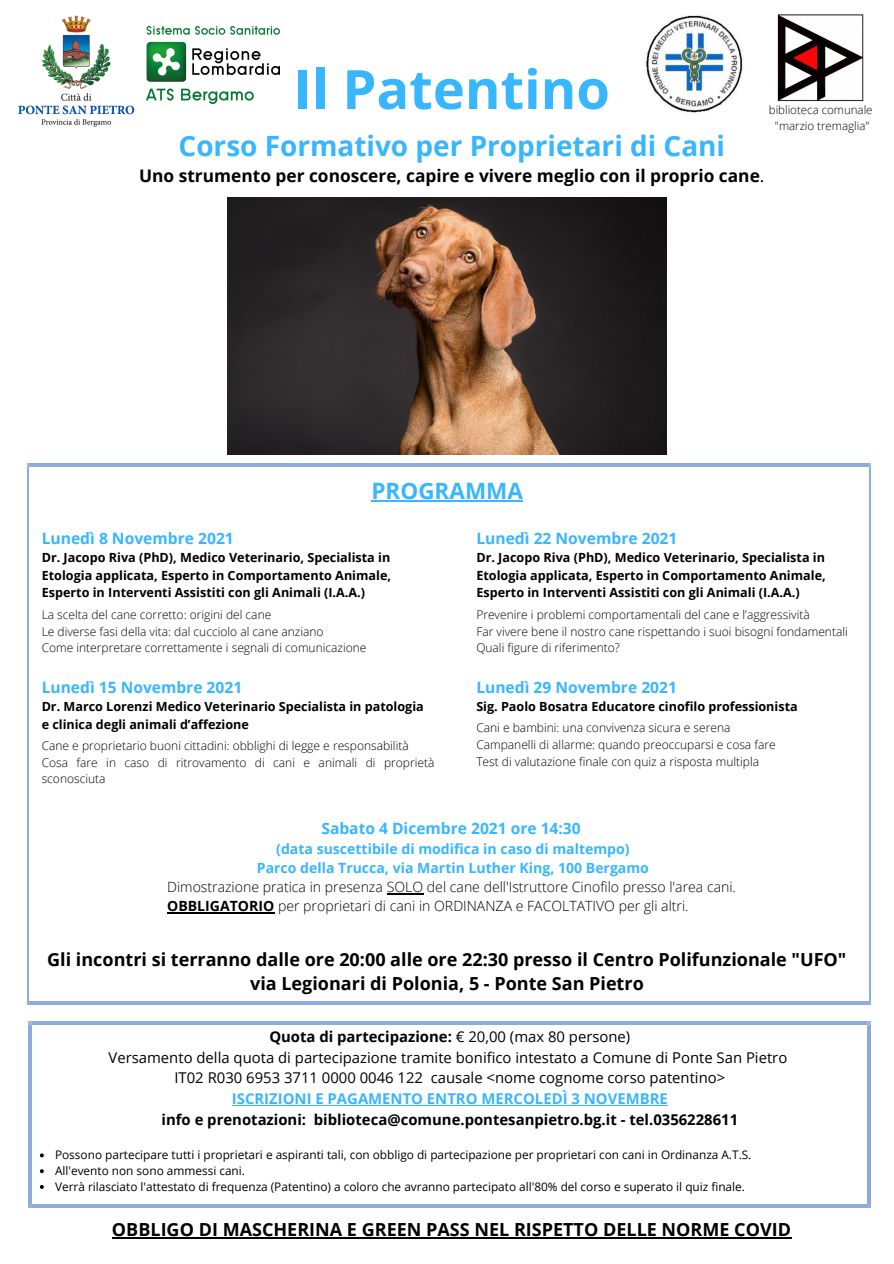
<style>
.page{position:relative;width:894px;height:1264px;background:#fff}
.page>*{position:absolute;margin:0;border:0;box-sizing:border-box;transform-origin:0 0}
.t1{font:700 54.3px "Open Sans";color:#38b6ff}
.t2{font:700 27.9px "Open Sans";color:#38b6ff}
.t3{font:700 22.5px "Open Sans";color:#38b6ff}
.t4{font:700 18px "Open Sans";color:#000}
.t5{font:700 17.25px "Open Sans";color:#000}
.t6{font:700 15.6px "Open Sans";color:#38b6ff}
.t7{font:14.85px "Open Sans";color:#000}
.t8{font:700 14.85px "Open Sans";color:#000}
.t9{font:700 14.85px "Open Sans";color:#38b6ff}
.t10{font:300 14.1px/19.2px "Open Sans";color:#000}
.t11{font:700 14.1px "Open Sans";color:#38b6ff}
.t12{font:700 12.6px/17.4px "Open Sans";color:#000;text-align:justify}
.t13{font:300 12px/16.6px "Open Sans";color:#000}
.t14{font:11.85px "Open Sans";color:#000}
.t15{font:300 11.55px "Open Sans";color:#000}
.s1{font-weight:400}
.s2{font-weight:700}
</style>
<div class="page">
<img style="left:777px;top:14px;width:86px;height:87px">
<img style="left:644px;top:15px;width:99px;height:98px">
<img style="left:28px;top:464px;width:842px;height:540px">
<img style="left:29px;top:1021px;width:841px;height:186px">
<img style="left:18px;top:15px;width:117px;height:112px">
<img style="left:146px;top:27px;width:133px;height:76px">
<img style="left:228px;top:197px;width:438px;height:258px">
<hr style="left:371px;top:500px;width:152px;height:1px;background:#38b6ff">
<svg style="left:40px;top:1153px;width:4px;height:4px"></svg>
<svg style="left:40px;top:1169px;width:4px;height:4px"></svg>
<svg style="left:40px;top:1184px;width:4px;height:4px"></svg>
<hr style="left:232px;top:1105px;width:435px;height:1px;background:#38b6ff">
<hr style="left:112px;top:1236px;width:679px;height:2px;background:#000">
<hr style="left:387px;top:893px;width:36px;height:1px;background:#000">
<hr style="left:167px;top:912px;width:107px;height:1px;background:#000">
<p class="t1" style="left:294px;top:51px;width:317px">Il Patentino</p>
<p class="t2" style="left:178px;top:126px;width:548px">Corso Formativo per Proprietari di Cani</p>
<p class="t5" style="left:139px;top:164px;width:626px">Uno strumento per conoscere, capire e vivere meglio con il proprio cane<span class="s1">.</span></p>
<p class="t15" style="left:768px;top:102px;width:105px">biblioteca comunale</p>
<p class="t15" style="left:774px;top:118px;width:96px">"marzio tremaglia"</p>
<p class="t3" style="left:371px;top:475px;width:153px">PROGRAMMA</p>
<p class="t6" style="left:42px;top:527px;width:194px">Lunedì 8 Novembre 2021</p>
<p class="t12" style="left:42px;top:548px;width:351px">Dr. Jacopo Riva (PhD), Medico Veterinario, Specialista in Etologia applicata, Esperto in Comportamento Animale, Esperto in Interventi Assistiti con gli Animali (I.A.A.)</p>
<p class="t13" style="left:42px;top:606px;width:231px">La scelta del cane corretto: origini del cane</p>
<p class="t13" style="left:42px;top:622px;width:283px">Le diverse fasi della vita: dal cucciolo al cane anziano</p>
<p class="t13" style="left:42px;top:639px;width:326px">Come interpretare correttamente i segnali di comunicazione</p>
<p class="t6" style="left:42px;top:676px;width:202px">Lunedì 15 Novembre 2021</p>
<p class="t12" style="left:42px;top:697px;width:383px">Dr. Marco Lorenzi Medico Veterinario Specialista in patologia e clinica degli animali d’affezione</p>
<p class="t13" style="left:42px;top:737px;width:368px">Cane e proprietario buoni cittadini: obblighi di legge e responsabilità</p>
<p class="t13" style="left:42px;top:753px;width:394px">Cosa fare in caso di ritrovamento di cani e animali di proprietà sconosciuta</p>
<p class="t6" style="left:476px;top:527px;width:202px">Lunedì 22 Novembre 2021</p>
<p class="t12" style="left:476px;top:548px;width:351px">Dr. Jacopo Riva (PhD), Medico Veterinario, Specialista in Etologia applicata, Esperto in Comportamento Animale, Esperto in Interventi Assistiti con gli Animali (I.A.A.)</p>
<p class="t13" style="left:476px;top:606px;width:335px">Prevenire i problemi comportamentali del cane e l’aggressività</p>
<p class="t13" style="left:476px;top:622px;width:373px">Far vivere bene il nostro cane rispettando i suoi bisogni fondamentali</p>
<p class="t13" style="left:476px;top:639px;width:145px">Quali figure di riferimento?</p>
<p class="t6" style="left:476px;top:676px;width:202px">Lunedì 29 Novembre 2021</p>
<p class="t12" style="left:476px;top:697px;width:323px">Sig. Paolo Bosatra Educatore cinofilo professionista</p>
<p class="t13" style="left:476px;top:719px;width:255px">Cani e bambini: una convivenza sicura e serena</p>
<p class="t13" style="left:476px;top:736px;width:301px">Campanelli di allarme: quando preoccuparsi e cosa fare</p>
<p class="t13" style="left:476px;top:752px;width:284px">Test di valutazione finale con quiz a risposta multipla</p>
<p class="t6" style="left:321px;top:817px;width:261px">Sabato 4 Dicembre 2021 ore 14:30</p>
<p class="t11" style="left:276px;top:838px;width:355px">(data suscettibile di modifica in caso di maltempo)</p>
<p class="t11" style="left:257px;top:857px;width:393px">Parco della Trucca, via Martin Luther King, 100 Bergamo</p>
<p class="t10" style="left:167px;top:876px;width:570px">Dimostrazione pratica in presenza SOLO del cane dell'Istruttore Cinofilo presso l'area cani.<br><span class="s2">OBBLIGATORIO</span> per proprietari di cani in ORDINANZA e FACOLTATIVO per gli altri.</p>
<p class="t4" style="left:47px;top:946px;width:800px">Gli incontri si terranno dalle ore 20:00 alle ore 22:30 presso il Centro Polifunzionale "UFO"</p>
<p class="t4" style="left:250px;top:971px;width:395px">via Legionari di Polonia, 5 - Ponte San Pietro</p>
<p class="t8" style="left:269px;top:1026px;width:362px">Quota di partecipazione: <span class="s1">€ 20,00 (max 80 persone)</span></p>
<p class="t7" style="left:108px;top:1046px;width:680px">Versamento della quota di partecipazione tramite bonifico intestato a Comune di Ponte San Pietro</p>
<p class="t7" style="left:174px;top:1067px;width:552px">IT02 R030 6953 3711 0000 0046 122 causale &lt;nome cognome corso patentino&gt;</p>
<p class="t9" style="left:232px;top:1088px;width:437px">ISCRIZIONI E PAGAMENTO ENTRO MERCOLEDÌ 3 NOVEMBRE</p>
<p class="t8" style="left:161px;top:1108px;width:578px">info e prenotazioni: biblioteca@comune.pontesanpietro.bg.it - tel.0356228611</p>
<p class="t14" style="left:55px;top:1146px;width:697px">Possono partecipare tutti i proprietari e aspiranti tali, con obbligo di partecipazione per proprietari con cani in Ordinanza A.T.S.</p>
<p class="t14" style="left:55px;top:1162px;width:191px">All'evento non sono ammessi cani.</p>
<p class="t14" style="left:55px;top:1178px;width:691px">Verrà rilasciato l'attestato di frequenza (Patentino) a coloro che avranno partecipato all'80% del corso e superato il quiz finale.</p>
<p class="t4" style="left:112px;top:1216px;width:680px">OBBLIGO DI MASCHERINA E GREEN PASS NEL RISPETTO DELLE NORME COVID</p>
</div>
